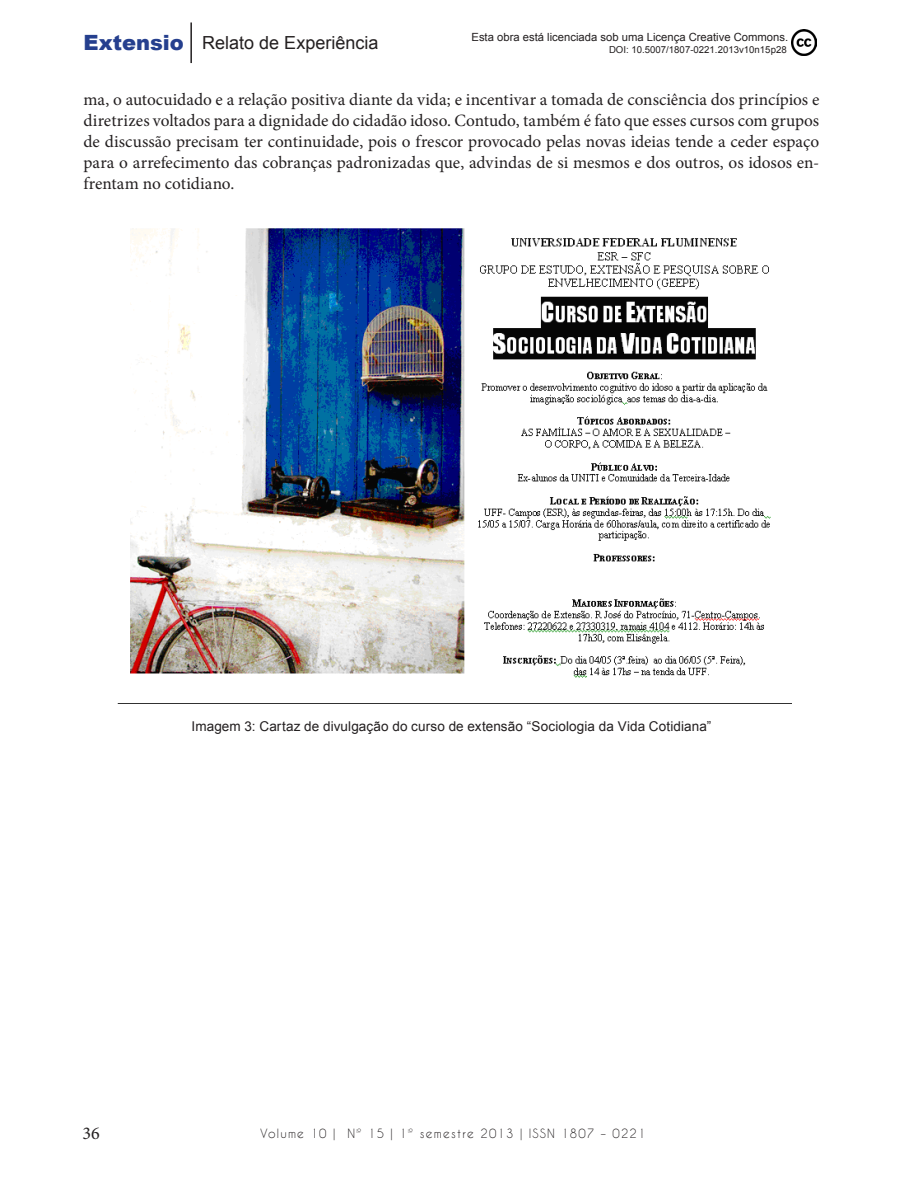
<style>
.page{position:relative;width:904px;height:1177px;background:#fff}
.page>*{position:absolute;margin:0;border:0;box-sizing:border-box;transform-origin:0 0}
.t1{font:18px "Arial";color:#231f20}
.t2{font:18px "Minion Pro";color:#231f20}
.corpo_de_texto{font:17.25px/21px "Minion Pro";letter-spacing:-.005em;color:#231f20;text-align:justify}
.legenda{font:13.5px "Arial";letter-spacing:.005em;color:#231f20}
.t3{font:12px "Caviar Dreams";letter-spacing:.1em;color:#231f20}
.t4{font:11.25px "Arial";color:#231f20}
.t5{font:9.6px "Arial";color:#231f20}
.s1{font-weight:900;font-size:21px;color:#253f8e}
</style>
<div class="page">
<hr style="left:190px;top:22px;width:2px;height:41px;background:#231f20">
<img style="left:791px;top:30px;width:25px;height:26px">
<img style="left:130px;top:228px;width:641px;height:450px">
<p class="t4" style="left:471px;top:29px;width:318px">Esta obra está licenciada sob uma Licença Creative Commons.</p>
<p class="t5" style="left:608px;top:43px;width:179px">DOI: 10.5007/1807-0221.2013v10n15p28</p>
<p class="corpo_de_texto" style="left:83px;top:89px;width:737px">ma, o autocuidado e a relação positiva diante da vida; e incentivar a tomada de consciência dos princípios e diretrizes voltados para a dignidade do cidadão idoso. Contudo, também é fato que esses cursos com grupos de discussão precisam ter continuidade, pois o frescor provocado pelas novas ideias tende a ceder espaço para o arrefecimento das cobranças padronizadas que, advindas de si mesmos e dos outros, os idosos en&shy;frentam no cotidiano.</p>
<p class="t1" style="left:83px;top:30px;width:296px"><span class="s1">Extensio</span> Relato de Experiência</p>
<p class="legenda" style="left:191px;top:717px;width:521px">Imagem 3: Cartaz de divulgação do curso de extensão “Sociologia da Vida Cotidiana”</p>
<p class="t2" style="left:82px;top:1120px;width:19px">36</p>
<p class="t3" style="left:260px;top:1126px;width:387px">Volume 10 | Nº 15 | 1º semestre 2013 | ISSN 1807 – 0221</p>
</div>
